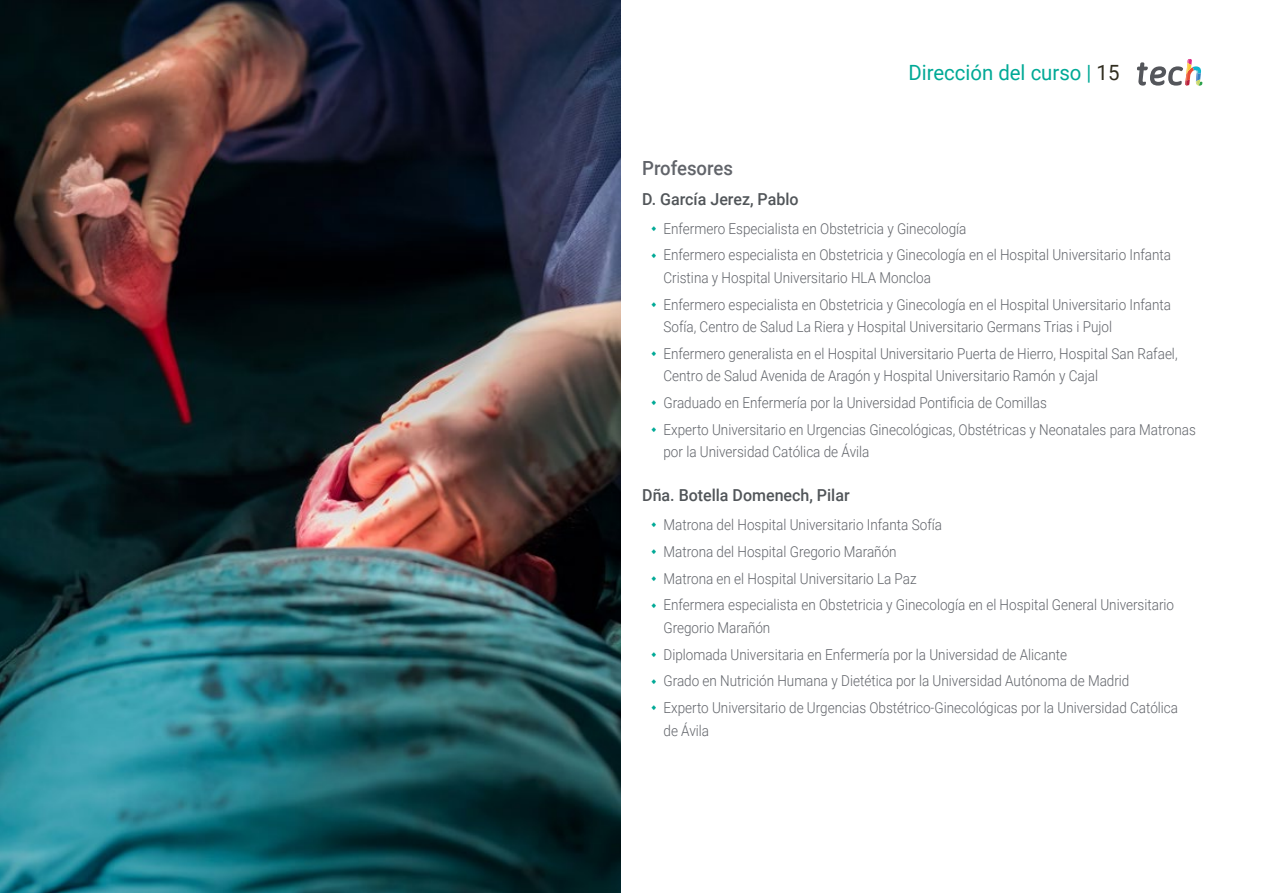
<style>
.page{position:relative;width:1263px;height:893px;background:#fff}
.page>*{position:absolute;margin:0;border:0;box-sizing:border-box;transform-origin:0 0}
.t1{font:21px "Roboto";color:#00a996}
.t2{font:500 19.5px "Roboto";color:#61646a;scale:.95 1}
.t3{font:500 16.5px "Roboto";color:#515559}
.t4{font:300 15px/26.7px "Roboto";color:#61646a;scale:.9 1}
.s1{color:#312e20}
</style>
<div class="page">
<svg style="left:1137px;top:59px;width:65px;height:27px"></svg>
<img style="left:0;top:0;width:621px;height:893px">
<h1 class="t1" style="left:908px;top:57px;width:213px">Dirección del curso | <span class="s1">15</span></h1>
<h2 class="t2" style="left:642px;top:155px;width:97px">Profesores</h2>
<p class="t3" style="left:642px;top:187px;width:158px">D. García Jerez, Pablo</p>
<p class="t4" style="left:663px;top:214px;width:566px">Enfermero Especialista en Obstetricia y Ginecología<br>Enfermero especialista en Obstetricia y Ginecología en el Hospital Universitario Infanta</p>
<p class="t4" style="left:663px;top:264px;width:566px">Cristina y Hospital Universitario HLA Moncloa<br>Enfermero especialista en Obstetricia y Ginecología en el Hospital Universitario Infanta</p>
<p class="t4" style="left:663px;top:313px;width:573px">Sofía, Centro de Salud La Riera y Hospital Universitario Germans Trias i Pujol<br>Enfermero generalista en el Hospital Universitario Puerta de Hierro, Hospital San Rafael,</p>
<p class="t4" style="left:663px;top:362px;width:593px">Centro de Salud Avenida de Aragón y Hospital Universitario Ramón y Cajal<br>Graduado en Enfermería por la Universidad Pontificia de Comillas<br>Experto Universitario en Urgencias Ginecológicas, Obstétricas y Neonatales para Matronas</p>
<p class="t4" style="left:663px;top:438px;width:230px">por la Universidad Católica de Ávila</p>
<p class="t3" style="left:642px;top:484px;width:209px">Dña. Botella Domenech, Pilar</p>
<p class="t4" style="left:663px;top:511px;width:569px">Matrona del Hospital Universitario Infanta Sofía<br>Matrona del Hospital Gregorio Marañón<br>Matrona en el Hospital Universitario La Paz<br>Enfermera especialista en Obstetricia y Ginecología en el Hospital General Universitario</p>
<p class="t4" style="left:663px;top:614px;width:573px">Gregorio Marañón<br>Diplomada Universitaria en Enfermería por la Universidad de Alicante<br>Grado en Nutrición Humana y Dietética por la Universidad Autónoma de Madrid Experto Universitario de Urgencias Obstétrico-Ginecológicas por la Universidad Católica</p>
<p class="t4" style="left:663px;top:716px;width:52px">de Ávila</p>
</div>
